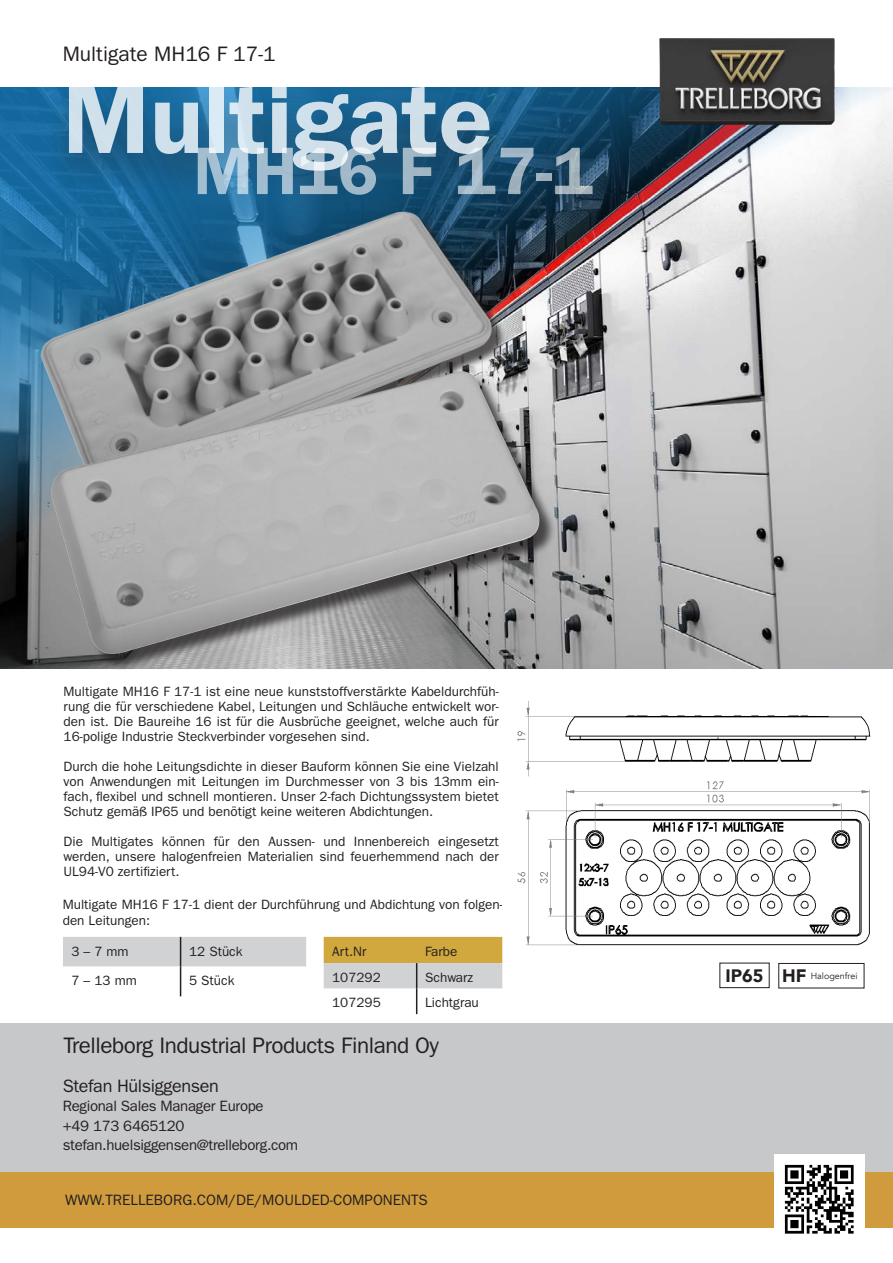
<style>
.page{position:relative;width:893px;height:1263px;background:#fff}
.page>*{position:absolute;margin:0;border:0;box-sizing:border-box;transform-origin:0 0}
.t1{font:600 99px "ITC Franklin Gothic Std";color:#fff}
.t2{font:600 67.5px "ITC Franklin Gothic Std";color:#fff}
.t3{font:22.5px "Franklin Gothic";letter-spacing:-.02em;color:#231f20}
.t4{font:21px "ITC Franklin Gothic Std";color:#231f20}
.t5{font:18px "Franklin Gothic";letter-spacing:-.02em;color:#231f20}
.t6{font:15px/19.5px "Franklin Gothic";letter-spacing:-.02em;color:#231f20}
.t7{font:15px "Franklin Gothic";color:#231f20}
.t8{font:13.5px/15px "Franklin Gothic";color:#231f20;text-align:justify}
.t9{font:9px "Avenir";color:#231f20}
.s1{font-weight:900;font-size:18px}
</style>
<div class="page">
<div style="left:0;top:1023px;width:893px;height:205px;background:#c7c8ca"></div>
<svg style="left:0;top:87px;width:893px;height:582px;background:#a3a8ae"></svg>
<div style="left:0;top:1172px;width:893px;height:55px;background:#cf9b3d"></div>
<img style="left:775px;top:1155px;width:89px;height:79px">
<img style="left:655px;top:38px;width:183px;height:86px">
<div style="left:45px;top:82px;width:468px;height:133px;background:#231f20;opacity:.4"></div>
<img style="left:517px;top:701px;width:354px;height:277px">
<svg style="left:63px;top:937px;width:243px;height:59px"></svg>
<svg style="left:324px;top:937px;width:178px;height:77px"></svg>
<div style="left:720px;top:963px;width:49px;height:25px;border:1px solid #231f20"></div>
<div style="left:778px;top:963px;width:86px;height:25px;border:1px solid #231f20"></div>
<img style="left:11px;top:199px;width:502px;height:316px">
<div style="left:53px;top:373px;width:503px;height:298px;background:#231f20;opacity:.75"></div>
<img style="left:51px;top:371px;width:489px;height:285px">
<h3 class="t4" style="left:63px;top:42px;width:214px">Multigate MH16 F 17-1</h3>
<h1 class="t1" style="left:63px;top:60px;width:431px">Multigate</h1>
<h2 class="t2" style="left:193px;top:131px;width:401px">MH16 F 17-1</h2>
<p class="t8" style="left:64px;top:684px;width:437px">Multigate MH16 F 17-1 ist eine neue kunststoffverstärkte Kabeldurchfüh&shy;rung die für verschiedene Kabel, Leitungen und Schläuche entwickelt wor&shy;den ist. Die Baureihe 16 ist für die Ausbrüche geeignet, welche auch für 16-polige Industrie Steckverbinder vorgesehen sind.</p>
<p class="t8" style="left:64px;top:759px;width:437px">Durch die hohe Leitungsdichte in dieser Bauform können Sie eine Vielzahl von Anwendungen mit Leitungen im Durchmesser von 3 bis 13mm ein&shy;fach, flexibel und schnell montieren. Unser 2-fach Dichtungssystem bietet Schutz gemäß IP65 und benötigt keine weiteren Abdichtungen.</p>
<p class="t8" style="left:64px;top:834px;width:437px">Die Multigates können für den Aussen- und Innenbereich eingesetzt werden, unsere halogenfreien Materialien sind feuerhemmend nach der UL94-V0 zertifiziert.</p>
<p class="t8" style="left:63px;top:896px;width:442px;line-height:16.5px">Multigate MH16 F 17-1 dient der Durchführung und Abdichtung von folgen&shy;den Leitungen:</p>
<p class="t8" style="left:71px;top:943px;width:59px">3 – 7 mm</p>
<p class="t8" style="left:189px;top:943px;width:55px">12 Stück</p>
<p class="t8" style="left:71px;top:973px;width:67px">7 – 13 mm</p>
<p class="t8" style="left:189px;top:973px;width:47px">5 Stück</p>
<p class="t8" style="left:332px;top:943px;width:36px">Art.Nr</p>
<p class="t8" style="left:425px;top:943px;width:34px">Farbe</p>
<p class="t8" style="left:332px;top:970px;width:50px">107292</p>
<p class="t8" style="left:425px;top:970px;width:50px">Schwarz</p>
<p class="t8" style="left:332px;top:995px;width:50px">107295</p>
<p class="t8" style="left:425px;top:995px;width:55px">Lichtgrau</p>
<h3 class="t3" style="left:64px;top:1033px;width:377px">Trelleborg Industrial Products Finland Oy</h3>
<h3 class="t5" style="left:63px;top:1075px;width:158px">Stefan Hülsiggensen</h3>
<p class="t6" style="left:63px;top:1096px;width:237px">Regional Sales Manager Europe<br>+49 173 6465120 stefan.huelsiggensen@trelleborg.com</p>
<p class="t7" style="left:65px;top:1191px;width:364px">WWW.TRELLEBORG.COM/DE/MOULDED-COMPONENTS</p>
<p class="t9" style="left:726px;top:970px;width:133px"><span class="s1">IP65 HF</span> Halogenfrei</p>
</div>
